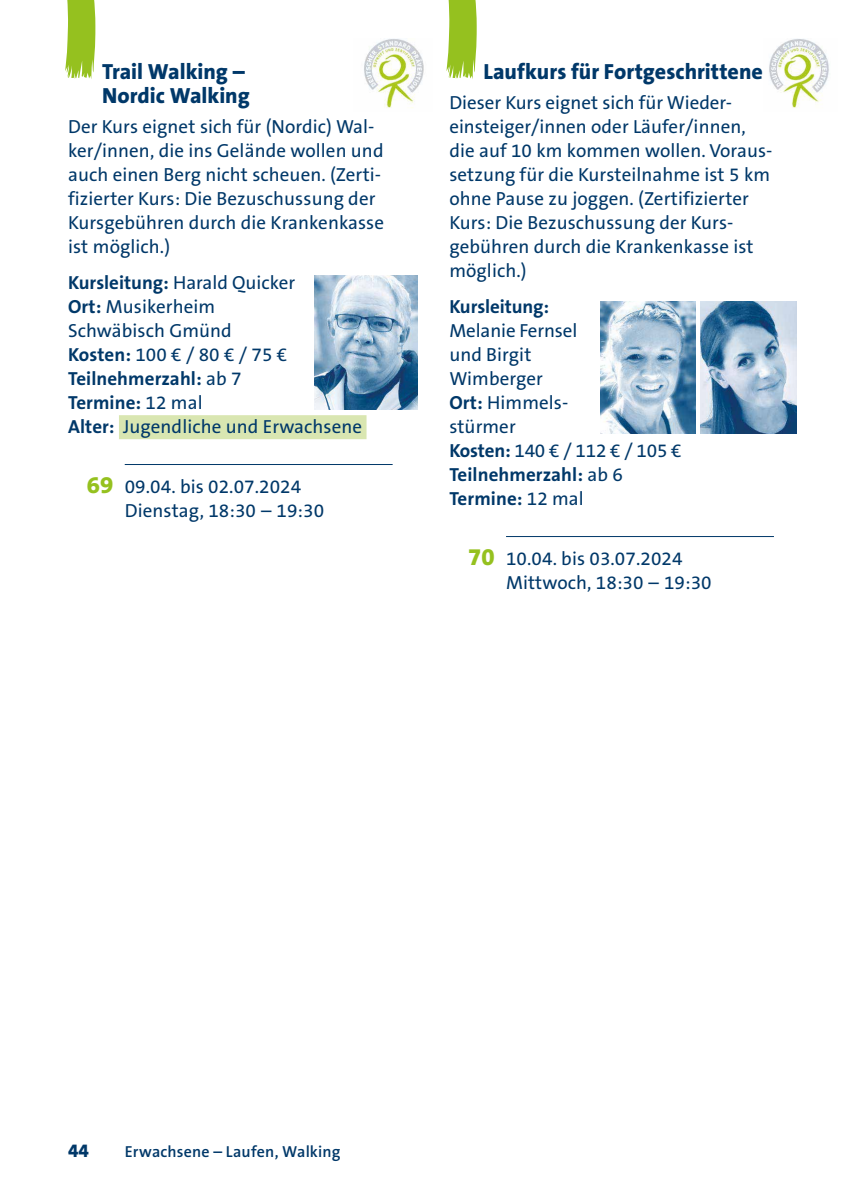
<style>
.page{position:relative;width:842px;height:1191px;background:#fff}
.page>*{position:absolute;margin:0;border:0;box-sizing:border-box;transform-origin:0 0}
.t1{font:800 22px/24px "The Sans B8";color:#003869}
.t2{font:19px/24px "The Sans B5 Plain";letter-spacing:.005em;color:#003869}
.t3{font:700 19px/24px "The Sans B7";letter-spacing:.005em;color:#003869}
.t4{font:800 19px "The Sans B8";color:#003869}
.t5{font:600 16px "The Sans B6";letter-spacing:.01em;color:#003869}
.s1{font-family:"The Sans B7";font-weight:700}
.s2{font-family:"The Sans B5 Plain";font-weight:400}
.s3{font-family:"The Sans B8";font-weight:800;font-size:24px;color:#95c11f}
</style>
<div class="page">
<div style="left:119px;top:415px;width:247px;height:24px;background:#d9e6b1"></div>
<hr style="left:125px;top:464px;width:268px;height:1px;background:#003869">
<img style="left:364px;top:39px;width:60px;height:69px">
<svg style="left:65px;top:0;width:30px;height:79px;background:#a4c93f"></svg>
<img style="left:314px;top:275px;width:103px;height:134px">
<hr style="left:506px;top:536px;width:268px;height:1px;background:#003869">
<img style="left:769px;top:38px;width:60px;height:70px">
<svg style="left:446px;top:0;width:31px;height:79px;background:#a6cb44"></svg>
<img style="left:700px;top:302px;width:97px;height:132px">
<img style="left:601px;top:302px;width:95px;height:132px">
<p class="t1" style="left:102px;top:60px;width:149px">Trail Walking –<br>Nordic Walking</p>
<p class="t2" style="left:68px;top:115px;width:318px">Der Kurs eignet sich für (Nordic) Wal&shy;ker/innen, die ins Gelände wollen und auch einen Berg nicht scheuen. (Zerti&shy;fizierter Kurs: Die Bezuschussung der Kursgebühren durch die Krankenkasse ist möglich.)</p>
<p class="t2" style="left:68px;top:271px;width:229px"><span class="s1">Kursleitung:</span> Harald Quicker<br><span class="s1">Ort:</span> Musikerheim<br>Schwäbisch Gmünd<br><span class="s1">Kosten:</span> 100 € / 80 € / 75 €</p>
<p class="t3" style="left:68px;top:367px;width:175px">Teilnehmerzahl: <span class="s2">ab 7<br></span>Termine: <span class="s2">12 mal</span></p>
<p class="t2" style="left:68px;top:415px;width:296px"><span class="s1">Alter:</span> Jugendliche und Erwachsene</p>
<p class="t2" style="left:125px;top:475px;width:201px;text-indent:-38px"><span class="s3">69</span> 09.04. bis 02.07.2024<br>Dienstag, 18:30 – 19:30</p>
<p class="t1" style="left:483px;top:60px;width:281px">Laufkurs für Fortgeschrittene</p>
<p class="t2" style="left:449px;top:91px;width:325px">Dieser Kurs eignet sich für Wieder&shy;einsteiger/innen oder Läufer/innen, die auf 10 km kommen wollen. Voraus&shy;setzung für die Kursteilnahme ist 5 km ohne Pause zu joggen. (Zertifizierter Kurs: Die Bezuschussung der Kurs&shy;gebühren durch die Krankenkasse ist möglich.)</p>
<p class="t3" style="left:449px;top:295px;width:101px">Kursleitung:</p>
<p class="t2" style="left:449px;top:319px;width:234px">Melanie Fernsel<br>und Birgit<br>Wimberger<br><span class="s1">Ort:</span> Himmels-<br>stürmer<br><span class="s1">Kosten:</span> 140 € / 112 € / 105 €</p>
<p class="t3" style="left:449px;top:463px;width:175px">Teilnehmerzahl: <span class="s2">ab 6<br></span>Termine: <span class="s2">12 mal</span></p>
<p class="t2" style="left:506px;top:547px;width:207px;text-indent:-38px"><span class="s3">70</span> 10.04. bis 03.07.2024<br>Mittwoch, 18:30 – 19:30</p>
<p class="t4" style="left:68px;top:1140px;width:22px">44</p>
<p class="t5" style="left:125px;top:1143px;width:217px">Erwachsene – Laufen, Walking</p>
</div>
